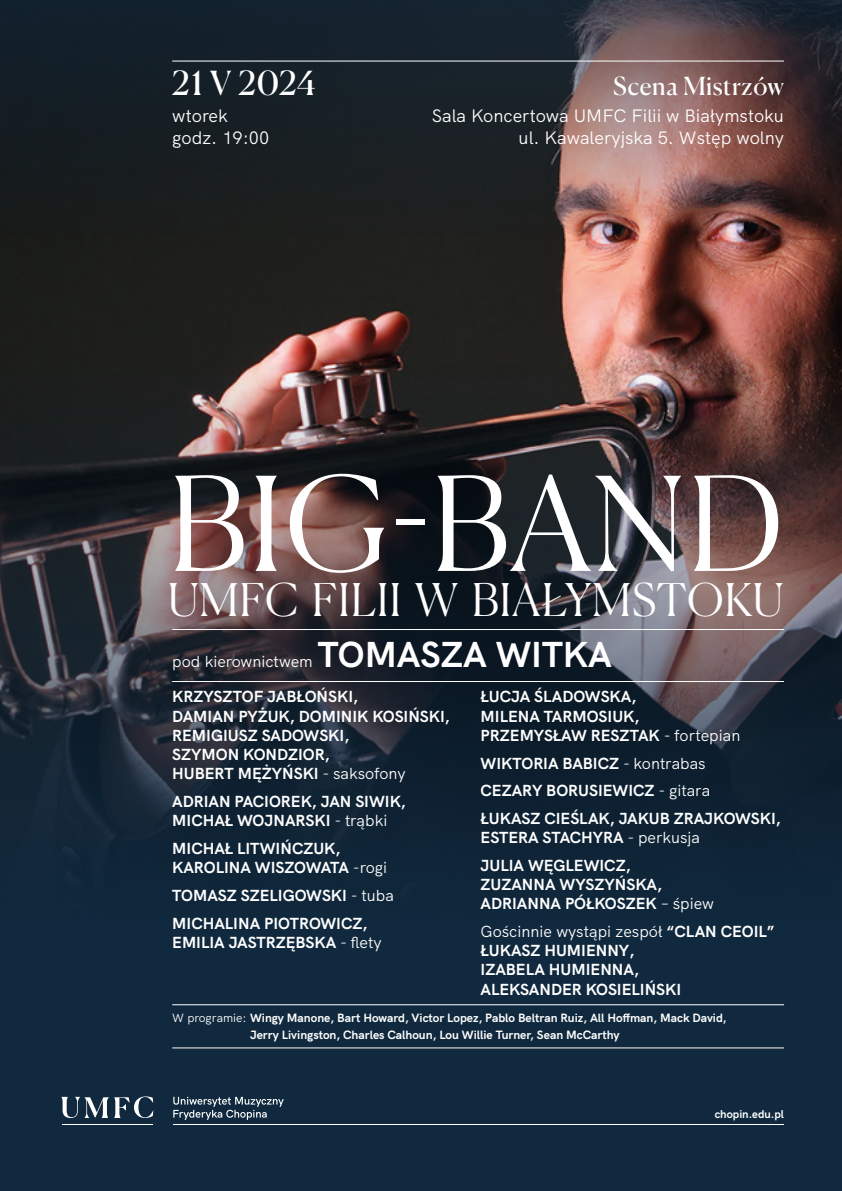
<style>
.page{position:relative;width:842px;height:1191px;background:#11293e}
.page>*{position:absolute;margin:0;border:0;box-sizing:border-box;transform-origin:0 0}
.events_base_text_blocs{font:300 130px "Canela";letter-spacing:.015em;color:#fff}
.events_base_text_blocs-2{font:300 45px "Canela";letter-spacing:.02em;color:#fff}
.events_base_text_blocs-3{font:700 36px "HK Grotesk";color:#fff}
.events_base_text_blocs-4{font:33.1px "Canela";letter-spacing:.02em;color:#fff}
.events_base_text_blocs-5{font:24.9px "Canela";letter-spacing:.025em;color:#fff}
.events_base_text_blocs-6{font:18px/22px "HK Grotesk";color:#fff;text-align:right}
.events_base_text_blocs-7{font:700 16px/19.2px "HK Grotesk";color:#fff}
.events_base_text_blocs-8{font:16px "HK Grotesk";color:#fff}
.events_base_text_blocs-9{font:700 12px/16.6px "HK Grotesk";color:#fff}
.t1{font:700 11.3px "HK Grotesk";color:#fff}
.s1{font-weight:400}
</style>
<div class="page">
<img style="left:0;top:235px;width:842px;height:128px">
<img style="left:0;top:363px;width:842px;height:488px">
<svg style="left:0;top:0;width:842px;height:235px;background:#353034"></svg>
<hr style="left:173px;top:1124px;width:611px;height:1px;background:#fff">
<svg style="left:61px;top:1096px;width:92px;height:22px"></svg>
<hr style="left:63px;top:1124px;width:90px;height:1px;background:#fff">
<svg style="left:173px;top:1096px;width:111px;height:23px"></svg>
<hr style="left:172px;top:61px;width:612px;height:1px;background:#fff">
<hr style="left:172px;top:1047px;width:612px;height:1px;background:#fff">
<hr style="left:172px;top:1004px;width:612px;height:1px;background:#fff">
<hr style="left:172px;top:629px;width:612px;height:1px;background:#fff">
<hr style="left:172px;top:681px;width:612px;height:1px;background:#fff">
<p class="events_base_text_blocs-4" style="left:172px;top:57px;width:145px">21 V 2024</p>
<p class="events_base_text_blocs-6" style="left:172px;top:103px;width:57px">wtorek</p>
<p class="events_base_text_blocs-6" style="left:172px;top:125px;width:99px">godz. 19:00</p>
<p class="events_base_text_blocs-5" style="left:613px;top:67px;width:172px">Scena Mistrzów</p>
<p class="events_base_text_blocs-6" style="left:432px;top:103px;width:354px">Sala Koncertowa UMFC Filii w Białymstoku ul. Kawaleryjska 5. Wstęp wolny</p>
<p class="events_base_text_blocs" style="left:168px;top:421px;width:616px">BIG-BAND</p>
<p class="events_base_text_blocs-2" style="left:168px;top:564px;width:617px">UMFC FILII W BIAŁYMSTOKU</p>
<p class="events_base_text_blocs-3" style="left:318px;top:627px;width:295px">TOMASZA WITKA</p>
<p class="events_base_text_blocs-8" style="left:172px;top:649px;width:142px">pod kierownictwem</p>
<p class="events_base_text_blocs-7" style="left:172px;top:686px;width:279px">KRZYSZTOF JABŁOŃSKI,<br>DAMIAN PYŻUK, DOMINIK KOSIŃSKI,<br>REMIGIUSZ SADOWSKI,<br>SZYMON KONDZIOR,<br>HUBERT MĘŻYŃSKI <span class="s1">- saksofony</span></p>
<p class="events_base_text_blocs-7" style="left:172px;top:790px;width:235px">ADRIAN PACIOREK, JAN SIWIK,<br>MICHAŁ WOJNARSKI <span class="s1">- trąbki</span></p>
<p class="events_base_text_blocs-7" style="left:172px;top:837px;width:216px">MICHAŁ LITWIŃCZUK,<br>KAROLINA WISZOWATA <span class="s1">-rogi</span></p>
<p class="events_base_text_blocs-7" style="left:172px;top:884px;width:223px">TOMASZ SZELIGOWSKI <span class="s1">- tuba</span></p>
<p class="events_base_text_blocs-7" style="left:172px;top:912px;width:211px">MICHALINA PIOTROWICZ,<br>EMILIA JASTRZĘBSKA <span class="s1">- flety</span></p>
<p class="events_base_text_blocs-7" style="left:481px;top:686px;width:261px">ŁUCJA ŚLADOWSKA,<br>MILENA TARMOSIUK,<br>PRZEMYSŁAW RESZTAK <span class="s1">- fortepian</span></p>
<p class="events_base_text_blocs-7" style="left:481px;top:752px;width:227px">WIKTORIA BABICZ <span class="s1">- kontrabas</span></p>
<p class="events_base_text_blocs-7" style="left:481px;top:779px;width:231px">CEZARY BORUSIEWICZ <span class="s1">- gitara</span></p>
<p class="events_base_text_blocs-7" style="left:481px;top:807px;width:302px">ŁUKASZ CIEŚLAK, JAKUB ZRAJKOWSKI,<br>ESTERA STACHYRA <span class="s1">- perkusja</span></p>
<p class="events_base_text_blocs-7" style="left:481px;top:854px;width:235px">JULIA WĘGLEWICZ,<br>ZUZANNA WYSZYŃSKA,<br>ADRIANNA PÓŁKOSZEK <span class="s1">– śpiew</span></p>
<p class="events_base_text_blocs-7" style="left:481px;top:920px;width:295px"><span class="s1">Gościnnie wystąpi zespół</span> “CLAN CEOIL”<br>ŁUKASZ HUMIENNY,<br>IZABELA HUMIENNA,<br>ALEKSANDER KOSIELIŃSKI</p>
<p class="events_base_text_blocs-9" style="left:250px;top:1008px;width:478px;text-indent:-78px"><span class="s1">W programie:</span> Wingy Manone, Bart Howard, Victor Lopez, Pablo Beltran Ruiz, All Hoffman, Mack David,<br>Jerry Livingston, Charles Calhoun, Lou Willie Turner, Sean McCarthy</p>
<p class="t1" style="left:715px;top:1105px;width:71px">chopin.edu.pl</p>
</div>
